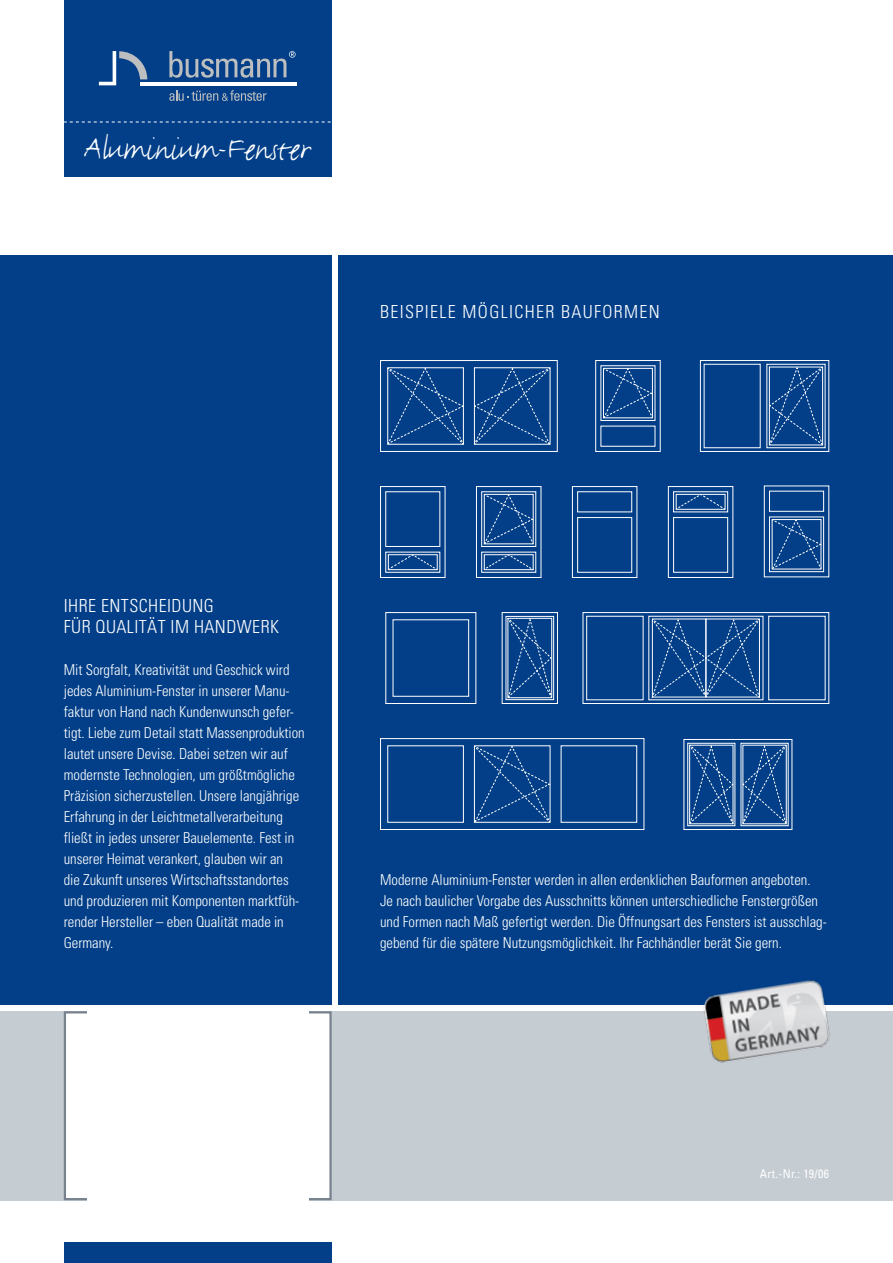
<style>
.page{position:relative;width:893px;height:1263px;background:#fff}
.page>*{position:absolute;margin:0;border:0;box-sizing:border-box;transform-origin:0 0}
.t1{font:36px "FF Justlefthand";color:#fff}
.t2{font:300 condensed 18px/21px "Univers";letter-spacing:.025em;color:#fff}
.t3{font:300 condensed 18px "Univers";letter-spacing:.075em;color:#fff}
.t4{font:300 condensed 15px/21px "Univers";color:#fff}
.t5{font:condensed 12px "Univers";letter-spacing:.025em;color:#fff}
</style>
<div class="page">
<div style="left:64px;top:0;width:268px;height:176px;background:#023f88"></div>
<hr style="left:140px;top:82px;width:157px;height:3px;background:#fff">
<svg style="left:99px;top:51px;width:48px;height:34px"></svg>
<svg style="left:169px;top:90px;width:98px;height:11px"></svg>
<svg style="left:169px;top:51px;width:127px;height:27px"></svg>
<svg style="left:64px;top:122px;width:267px;height:1px"></svg>
<div style="left:64px;top:1242px;width:268px;height:21px;background:#023f88"></div>
<div style="left:0;top:1011px;width:893px;height:189px;background:#c5ccd2"></div>
<div style="left:64px;top:1011px;width:268px;height:189px;background:#fff;border:2px solid #78828e"></div>
<div style="left:87px;top:1008px;width:221px;height:196px;background:#fff"></div>
<div style="left:0;top:255px;width:332px;height:750px;background:#023f88"></div>
<div style="left:338px;top:255px;width:555px;height:750px;background:#023f88"></div>
<div style="left:572px;top:486px;width:65px;height:92px;border:1px solid #fff"></div>
<div style="left:577px;top:517px;width:55px;height:56px;border:1px solid #fff"></div>
<div style="left:380px;top:360px;width:178px;height:92px;border:1px solid #fff"></div>
<svg style="left:387px;top:367px;width:77px;height:78px"></svg>
<svg style="left:473px;top:367px;width:78px;height:78px"></svg>
<div style="left:380px;top:486px;width:65px;height:92px;border:1px solid #fff"></div>
<div style="left:385px;top:552px;width:55px;height:21px;border:1px solid #fff"></div>
<svg style="left:387px;top:554px;width:51px;height:16px"></svg>
<div style="left:387px;top:745px;width:77px;height:78px;border:1px solid #fff"></div>
<div style="left:380px;top:738px;width:264px;height:92px;border:1px solid #fff"></div>
<svg style="left:473px;top:745px;width:78px;height:78px"></svg>
<div style="left:502px;top:612px;width:56px;height:92px;border:1px solid #fff"></div>
<svg style="left:505px;top:615px;width:49px;height:88px"></svg>
<div style="left:668px;top:486px;width:65px;height:92px;border:1px solid #fff"></div>
<div style="left:673px;top:517px;width:55px;height:56px;border:1px solid #fff"></div>
<svg style="left:675px;top:493px;width:51px;height:17px"></svg>
<div style="left:764px;top:486px;width:65px;height:91px;border:1px solid #fff"></div>
<div style="left:769px;top:517px;width:55px;height:55px;border:1px solid #fff"></div>
<div style="left:769px;top:491px;width:55px;height:21px;border:1px solid #fff"></div>
<svg style="left:771px;top:518px;width:51px;height:52px"></svg>
<div style="left:476px;top:486px;width:65px;height:92px;border:1px solid #fff"></div>
<div style="left:481px;top:491px;width:55px;height:56px;border:1px solid #fff"></div>
<svg style="left:483px;top:493px;width:51px;height:52px"></svg>
<div style="left:481px;top:552px;width:55px;height:21px;border:1px solid #fff"></div>
<svg style="left:483px;top:554px;width:51px;height:17px"></svg>
<div style="left:393px;top:619px;width:76px;height:78px;border:1px solid #fff"></div>
<div style="left:385px;top:612px;width:91px;height:92px;border:1px solid #fff"></div>
<div style="left:595px;top:360px;width:66px;height:92px;border:1px solid #fff"></div>
<svg style="left:603px;top:367px;width:50px;height:52px"></svg>
<div style="left:583px;top:612px;width:246px;height:92px;border:1px solid #fff"></div>
<div style="left:586px;top:616px;width:57px;height:84px;border:1px solid #fff"></div>
<div style="left:768px;top:616px;width:57px;height:84px;border:1px solid #fff"></div>
<svg style="left:649px;top:616px;width:113px;height:85px"></svg>
<div style="left:684px;top:739px;width:108px;height:91px;border:1px solid #fff"></div>
<svg style="left:687px;top:742px;width:48px;height:88px"></svg>
<svg style="left:741px;top:742px;width:48px;height:88px"></svg>
<div style="left:700px;top:360px;width:129px;height:92px;border:1px solid #fff"></div>
<svg style="left:767px;top:364px;width:58px;height:85px"></svg>
<img style="left:703px;top:980px;width:127px;height:83px">
<h1 class="t1" style="left:84px;top:126px;width:228px">Aluminium-Fenster</h1>
<p class="t3" style="left:380px;top:301px;width:214px">BEISPIELE MÖGLICHER BAUFOR</p>
<p class="t3" style="left:624px;top:301px;width:26px">MEN</p>
<p class="t2" style="left:64px;top:595px;width:163px">IHRE ENTSCHEIDUNG<br>FÜR QUALITÄT I M HANDWER</p>
<p class="t3" style="left:270px;top:616px;width:10px">K</p>
<p class="t4" style="left:64px;top:659px;width:242px">Mit Sorgfalt, Kreativität und Geschick wird jedes Aluminium-Fenster in unserer Manu&shy;faktur von Hand nach Kundenwunsch gefer&shy;tigt. Liebe zum Detail statt Massenproduktion lautet unsere Devise. Dabei setzen wir auf modernste Technologien, um größtmögliche Präzision sicherzustellen. Unsere langjährige Erfahrung in der Leichtmetallverarbeitung fließt in jedes unserer Bauelemente. Fest in unserer Heimat verankert, glauben wir an<br>die Zukunft unseres Wirtschaftsstandortes und produzieren mit Komponenten marktfüh&shy;render Hersteller – eben Qualität made in Germany.</p>
<p class="t4" style="left:380px;top:869px;width:448px">Moderne Aluminium-Fenster werden in allen erdenklichen Bauformen angeboten.<br>Je nach baulicher Vorgabe des Ausschnitts können unterschiedliche Fenstergrößen und Formen nach Maß gefertigt werden. Die Öffnungsart des Fensters ist ausschlag&shy;gebend für die spätere Nutzungsmöglichkeit. I hr Fachhändler berät Sie gern.</p>
<p class="t5" style="left:760px;top:1166px;width:71px">Art.-Nr.: 19/06</p>
</div>
